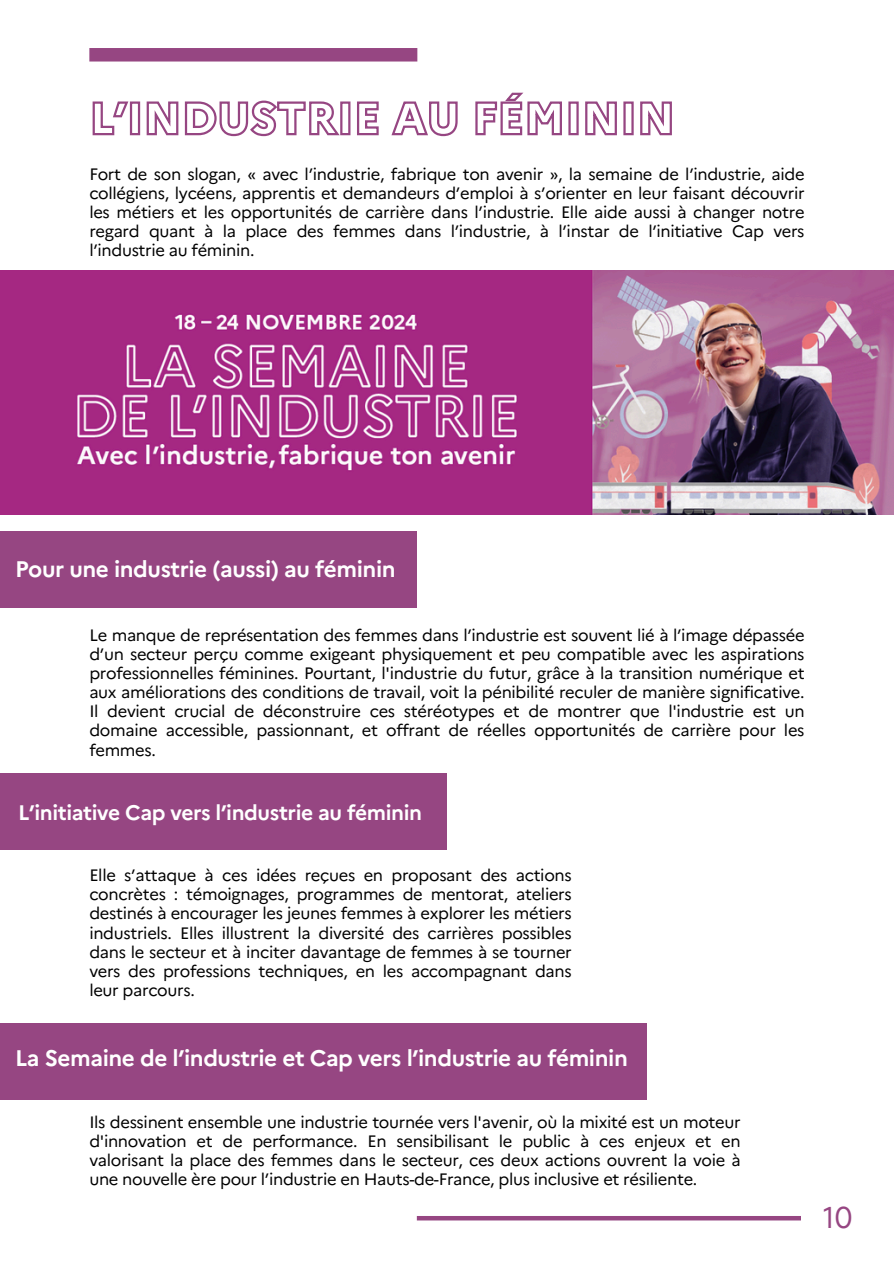
<style>
.page{position:relative;width:894px;height:1264px;background:#fff}
.page>*{position:absolute;margin:0;border:0;box-sizing:border-box;transform-origin:0 0}
.t1{font:30px "TT Fors";color:#964682}
.t2{font:700 22.5px "Marianne";letter-spacing:-.02em;color:#fff}
.t3{font:700 21px "Marianne";letter-spacing:-.02em;color:#fff}
.t4{font:16.5px/19.2px "Marianne";letter-spacing:-.02em;color:#000;text-align:justify}
</style>
<div class="page">
<div style="left:89px;top:48px;width:328px;height:13px;background:#964682"></div>
<svg style="left:92px;top:92px;width:580px;height:45px"></svg>
<div style="left:417px;top:1215px;width:383px;height:5px;background:#964682"></div>
<img style="left:0;top:271px;width:893px;height:244px">
<div style="left:0;top:530px;width:417px;height:77px;background:#964682"></div>
<div style="left:0;top:772px;width:446px;height:77px;background:#964682"></div>
<div style="left:0;top:1022px;width:646px;height:77px;background:#964682"></div>
<h2 class="t4" style="left:89px;top:163px;width:716px">Fort de son slogan, « avec l’industrie, fabrique ton avenir », la semaine de l’industrie, aide collégiens, lycéens, apprentis et demandeurs d’emploi à s’orienter en leur faisant découvrir les métiers et les opportunités de carrière dans l’industrie. Elle aide aussi à changer notre regard quant à la place des femmes dans l’industrie, à l’instar de l’initiative Cap vers l’industrie au féminin.</h2>
<p class="t2" style="left:15px;top:552px;width:382px">Pour une industrie (aussi) au féminin</p>
<h2 class="t4" style="left:89px;top:624px;width:716px">Le manque de représentation des femmes dans l’industrie est souvent lié à l’image dépassée d’un secteur perçu comme exigeant physiquement et peu compatible avec les aspirations professionnelles féminines. Pourtant, l'industrie du futur, grâce à la transition numérique et aux améliorations des conditions de travail, voit la pénibilité reculer de manière significative.<br>Il devient crucial de déconstruire ces stéréotypes et de montrer que l'industrie est un domaine accessible, passionnant, et offrant de réelles opportunités de carrière pour les femmes.</h2>
<p class="t3" style="left:18px;top:796px;width:405px">L’initiative Cap vers l’industrie au féminin</p>
<h2 class="t4" style="left:89px;top:864px;width:484px">Elle s’attaque à ces idées reçues en proposant des actions concrètes : témoignages, programmes de mentorat, ateliers destinés à encourager les jeunes femmes à explorer les métiers industriels. Elles illustrent la diversité des carrières possibles dans le secteur et à inciter davantage de femmes à se tourner vers des professions techniques, en les accompagnant dans leur parcours.</h2>
<p class="t2" style="left:15px;top:1040px;width:614px">La Semaine de l’industrie et Cap vers l’industrie au féminin</p>
<p class="t4" style="left:89px;top:1111px;width:652px">Ils dessinent ensemble une industrie tournée vers l'avenir, où la mixité est un moteur d'innovation et de performance. En sensibilisant le public à ces enjeux et en valorisant la place des femmes dans le secteur, ces deux actions ouvrent la voie à une nouvelle ère pour l’industrie en Hauts-de-France, plus inclusive et résiliente.</p>
<p class="t1" style="left:823px;top:1196px;width:31px">10</p>
</div>
